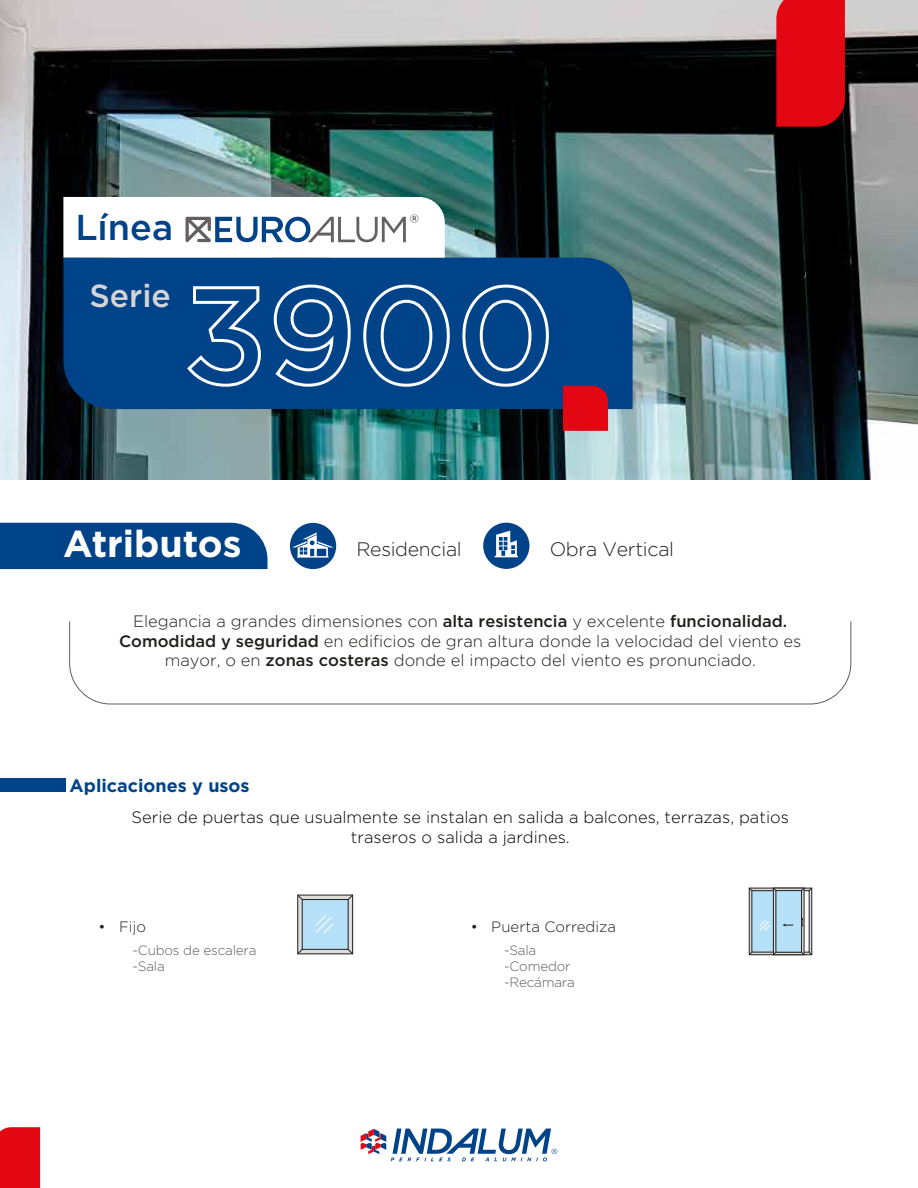
<style>
.page{position:relative;width:918px;height:1188px;background:#fff}
.page>*{position:absolute;margin:0;border:0;box-sizing:border-box;transform-origin:0 0}
.t1{font:700 37.5px "Gotham";color:#fff}
.t2{font:500 36px "Gotham";color:#004388}
.t3{font:500 31.95px "Gotham";color:#d6d4d6}
.t4{font:300 19.5px "Gotham";letter-spacing:-.015em;color:#1f1f1d}
.t5{font:700 18px "Gotham";color:#004388}
.t6{font:300 16.5px/19.8px "Gotham";color:#1f1f1d;text-align:center}
.t7{font:300 16.5px/19.8px "Gotham";color:#010000;text-align:center}
.t8{font:300 15px "Gotham";color:#1f1f1d}
.t9{font:300 13.5px/16.2px "Gotham";letter-spacing:-.015em;color:#5d5e5c}
.s1{font-weight:500}
</style>
<div class="page">
<svg style="left:297px;top:894px;width:57px;height:61px;background:#afc8d6"></svg>
<svg style="left:748px;top:887px;width:65px;height:69px;background:#a7c0ce"></svg>
<img style="left:0;top:0;width:918px;height:479px">
<div style="left:63px;top:258px;width:570px;height:151px;background:#004388"></div>
<svg style="left:185px;top:285px;width:77px;height:103px;background:#2c639c"></svg>
<svg style="left:272px;top:283px;width:80px;height:105px;background:#2e659d"></svg>
<svg style="left:362px;top:283px;width:89px;height:105px;background:#275f9a"></svg>
<svg style="left:461px;top:283px;width:89px;height:105px;background:#275f9a"></svg>
<div style="left:563px;top:386px;width:45px;height:45px;background:#e30613"></div>
<div style="left:0;top:523px;width:267px;height:46px;background:#004388"></div>
<svg style="left:69px;top:621px;width:783px;height:84px"></svg>
<svg style="left:63px;top:197px;width:382px;height:61px"></svg>
<div style="left:0;top:1127px;width:40px;height:61px;background:#e30613"></div>
<div style="left:776px;top:0;width:69px;height:127px;background:#e30613"></div>
<div style="left:483px;top:523px;width:46px;height:46px;background:#004388;border-radius:50%"></div>
<div style="left:290px;top:523px;width:46px;height:46px;background:#004388;border-radius:50%"></div>
<div style="left:0;top:779px;width:65px;height:13px;background:#004388"></div>
<svg style="left:495px;top:531px;width:23px;height:26px"></svg>
<svg style="left:292px;top:532px;width:42px;height:26px"></svg>
<svg style="left:361px;top:1129px;width:196px;height:32px"></svg>
<h2 class="t2" style="left:75px;top:204px;width:99px">Línea</h2>
<h3 class="t3" style="left:89px;top:275px;width:83px">Serie</h3>
<h1 class="t1" style="left:63px;top:519px;width:180px">Atributos</h1>
<p class="t4" style="left:356px;top:537px;width:107px">Residencial</p>
<p class="t4" style="left:550px;top:537px;width:126px">Obra Vertical</p>
<p class="t6" style="left:119px;top:611px;width:684px">Elegancia a grandes dimensiones con <span class="s1">alta resistencia</span> y excelente <span class="s1">funcionalidad.<br>Comodidad y seguridad</span> en edificios de gran altura donde la velocidad del viento es mayor, o en <span class="s1">zonas costeras</span> donde el impacto del viento es pronunciado.</p>
<p class="t5" style="left:70px;top:774px;width:181px">Aplicaciones y usos</p>
<p class="t7" style="left:132px;top:807px;width:659px">Serie de puertas que usualmente se instalan en salida a balcones, terrazas, patios traseros o salida a jardines.</p>
<p class="t8" style="left:99px;top:918px;width:49px">• Fijo</p>
<p class="t8" style="left:471px;top:918px;width:147px">• Puerta Corrediza</p>
<p class="t9" style="left:133px;top:941px;width:125px">-Cubos de escalera -Sala</p>
<p class="t9" style="left:504px;top:941px;width:72px">-Sala -Comedor -Recámara</p>
</div>
